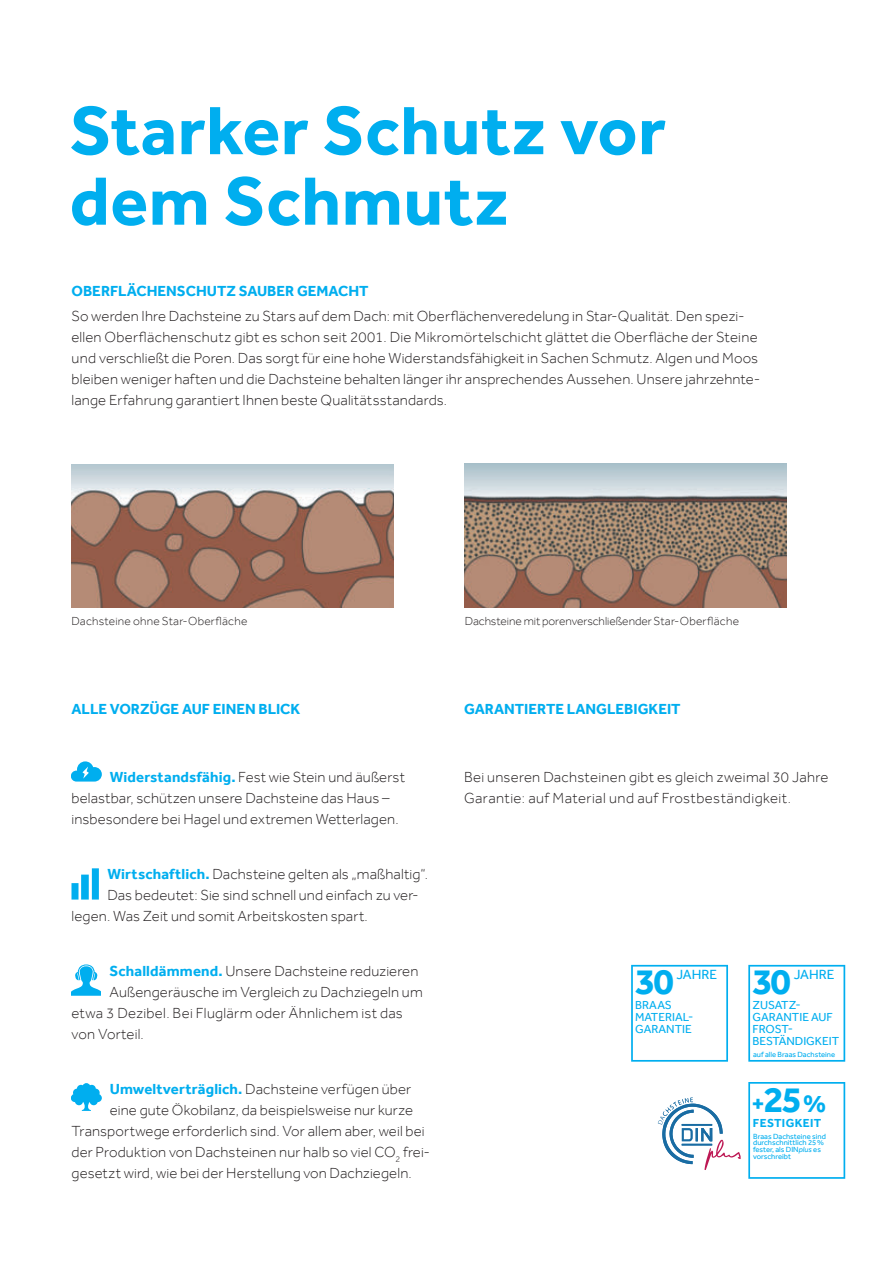
<style>
.page{position:relative;width:881px;height:1263px;background:#fff}
.page>*{position:absolute;margin:0;border:0;box-sizing:border-box;transform-origin:0 0}
.t1{font:700 70.5px/70.5px "Effra";letter-spacing:.01em;color:#00aeef}
.t2{font:700 37.5px "Effra";color:#00aeef}
.t3{font:700 25.65px "Effra";color:#00aeef}
.t4{font:300 15px/21px "Effra";letter-spacing:.01em;color:#231f20}
.t5{font:700 15px "Effra";color:#00aeef}
.t6{font:13.65px "Effra";color:#00aeef}
.t7{font:12px/12px "Effra";color:#00aeef}
.t8{font:300 12px "Effra";color:#231f20}
.t9{font:300 12px "Effra";letter-spacing:.02em;color:#231f20}
.t10{font:700 12px "Effra";letter-spacing:.03em;color:#00aeef}
.t11{font:7.65px/6.9px "Effra";color:#00aeef}
.s1{font-weight:700;color:#00aeef}
.s2{font-size:37.5px}
.s3{font-style:italic}
</style>
<div class="page">
<img style="left:71px;top:464px;width:322px;height:143px">
<img style="left:464px;top:464px;width:322px;height:143px">
<svg style="left:748px;top:1082px;width:96px;height:97px"></svg>
<svg style="left:657px;top:1098px;width:83px;height:72px"></svg>
<svg style="left:631px;top:965px;width:96px;height:97px"></svg>
<svg style="left:748px;top:965px;width:96px;height:97px"></svg>
<svg style="left:71px;top:761px;width:30px;height:20px"></svg>
<svg style="left:71px;top:868px;width:28px;height:31px"></svg>
<svg style="left:71px;top:964px;width:30px;height:32px"></svg>
<svg style="left:71px;top:1083px;width:30px;height:28px"></svg>
<h1 class="t1" style="left:70px;top:95px;width:597px">Starker Schutz vor dem Schmutz</h1>
<p class="t5" style="left:71px;top:282px;width:298px">OBERFLÄCHENSCHUTZ SAUBER GEMACHT</p>
<p class="t4" style="left:71px;top:305px;width:690px">So werden Ihre Dachsteine zu Stars auf dem Dach: mit Oberflächenveredelung in Star-Qualität. Den spezi&shy;ellen Oberflächenschutz gibt es schon seit 2001. Die Mikromörtelschicht glättet die Oberfläche der Steine und verschließt die Poren. Das sorgt für eine hohe Widerstandsfähigkeit in Sachen Schmutz. Algen und Moos bleiben weniger haften und die Dachsteine behalten länger ihr ansprechendes Aussehen. Unsere jahrzehnte&shy;lange Erfahrung garantiert Ihnen beste Qualitätsstandards.</p>
<p class="t9" style="left:71px;top:614px;width:177px">Dachsteine ohne Star-Oberfläche</p>
<p class="t8" style="left:464px;top:614px;width:276px">Dachsteine mit porenverschließender Star-Oberfläche</p>
<p class="t5" style="left:71px;top:700px;width:230px">ALLE VORZÜGE AUF EINEN BLICK</p>
<p class="t4" style="left:71px;top:766px;width:335px;text-indent:38px"><span class="s1">Widerstandsfähig.</span> Fest wie Stein und äußerst belastbar, schützen unsere Dachsteine das Haus – insbesondere bei Hagel und extremen Wetterlagen.</p>
<p class="t4" style="left:107px;top:863px;width:322px"><span class="s1">Wirtschaftlich.</span> Dachsteine gelten als „maßhaltig“.</p>
<p class="t4" style="left:107px;top:884px;width:313px">Das bedeutet: Sie sind schnell und einfach zu ver-</p>
<p class="t4" style="left:71px;top:905px;width:298px">legen. Was Zeit und somit Arbeitskosten spart.</p>
<p class="t4" style="left:109px;top:960px;width:310px"><span class="s1">Schalldämmend.</span> Unsere Dachsteine reduzieren</p>
<p class="t4" style="left:109px;top:981px;width:315px">Außengeräusche im Vergleich zu Dachziegeln um</p>
<p class="t4" style="left:71px;top:1002px;width:333px">etwa 3 Dezibel. Bei Fluglärm oder Ähnlichem ist das</p>
<p class="t4" style="left:71px;top:1023px;width:74px">von Vorteil.</p>
<p class="t4" style="left:110px;top:1078px;width:303px"><span class="s1">Umweltverträglich.</span> Dachsteine verfügen über</p>
<p class="t4" style="left:110px;top:1099px;width:305px">eine gute Ökobilanz, da beispielsweise nur kurze</p>
<p class="t4" style="left:71px;top:1120px;width:354px">Transportwege erforderlich sind. Vor allem aber, weil bei</p>
<p class="t4" style="left:71px;top:1141px;width:360px">der Produktion von Dachsteinen nur halb so viel CO<sub>2</sub> frei-</p>
<p class="t4" style="left:71px;top:1162px;width:342px">gesetzt wird, wie bei der Herstellung von Dachziegeln.</p>
<p class="t5" style="left:464px;top:700px;width:218px">GARANTIERTE LANGLEBIGKEIT</p>
<p class="t4" style="left:464px;top:766px;width:366px">Bei unseren Dachsteinen gibt es gleich zweimal 30 Jahre<br>Garantie: auf Material und auf Frostbeständigkeit.</p>
<h2 class="t2" style="left:635px;top:959px;width:40px">30</h2>
<p class="t6" style="left:676px;top:966px;width:42px">JAHRE</p>
<p class="t7" style="left:635px;top:999px;width:60px">BRAAS<br>MATERIAL-<br>GARANTIE</p>
<h2 class="t2" style="left:752px;top:959px;width:40px">30</h2>
<p class="t6" style="left:793px;top:966px;width:42px">JAHRE</p>
<p class="t7" style="left:752px;top:999px;width:88px">ZUSATZ-<br>GARANTIE AUF<br>FROST-<br>BESTÄNDIGKEIT</p>
<p class="t11" style="left:752px;top:1051px;width:84px">auf alle Braas Dachsteine</p>
<h3 class="t3" style="left:750px;top:1088px;width:77px">+<span class="s2">25</span>%</h3>
<p class="t11" style="left:752px;top:1132px;width:74px">Braas Dachsteine sind durchschnittlich 25% fester, als DIN<span class="s3">plus</span> es vorschreibt</p>
<p class="t10" style="left:752px;top:1115px;width:70px">FESTIGKEIT</p>
</div>
